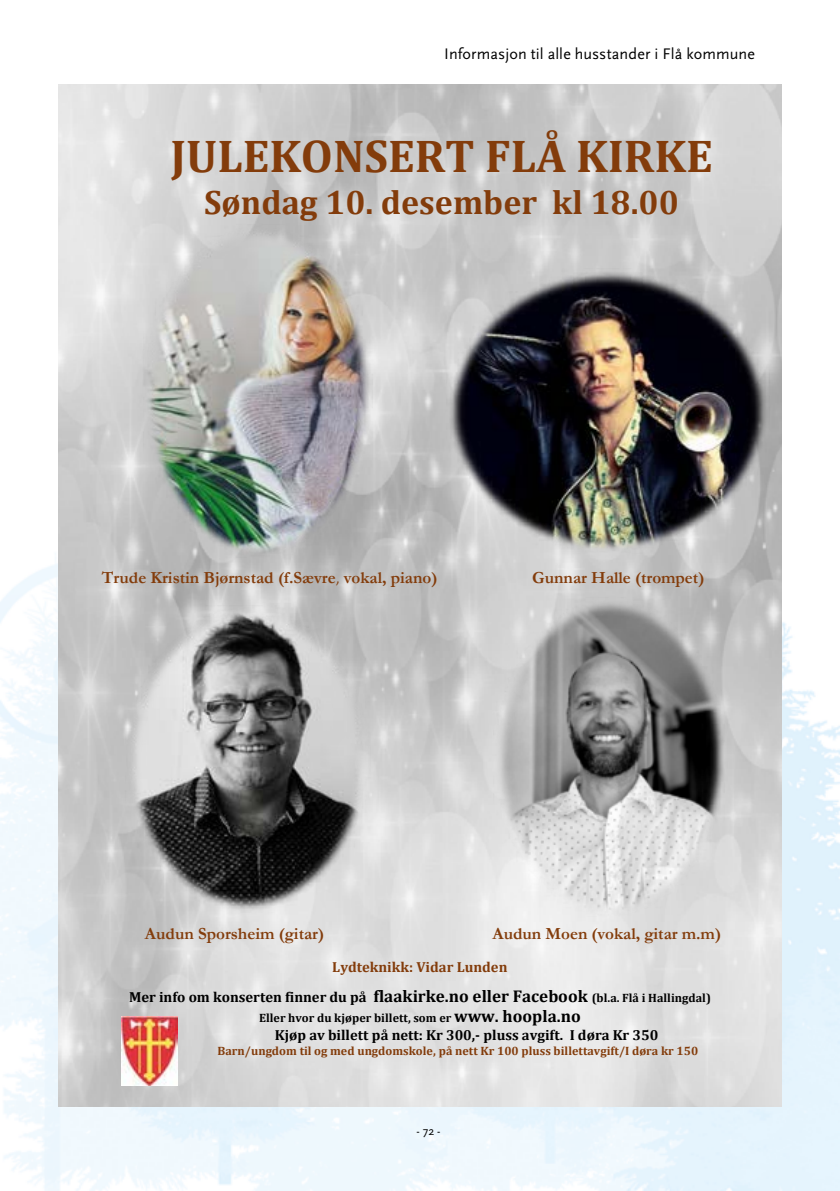
<style>
.page{position:relative;width:840px;height:1191px;background:#fff}
.page>*{position:absolute;margin:0;border:0;box-sizing:border-box;transform-origin:0 0}
.t1{font:700 46.2px "Cambria";color:#833c0b}
.t2{font:700 34px "Cambria";color:#833c0b}
.t3{font:700 17px "Garamond";color:#833c0b}
.t4{font:16px "Scala Sans OT";letter-spacing:.005em;color:#000}
.t5{font:700 14.6px/30.8px "Cambria";color:#000;text-align:center}
.t6{font:700 12px "Cambria";color:#833c0b}
.t7{font:700 12px "Cambria";color:#000}
.t8{font:12px "Scala Sans OT";color:#000}
.s1{font-family:"Calibri";font-weight:300}
.s2{color:#833c0b}
.s3{font-size:17px}
.s4{font-size:12px}
</style>
<div class="page">
<img style="left:0;top:273px;width:839px;height:918px">
<img style="left:58px;top:84px;width:723px;height:1022px">
<img style="left:143px;top:224px;width:229px;height:333px">
<img style="left:493px;top:597px;width:233px;height:319px">
<img style="left:446px;top:269px;width:322px;height:284px">
<img style="left:125px;top:606px;width:245px;height:306px">
<img style="left:121px;top:1016px;width:56px;height:69px">
<p class="t4" style="left:444px;top:45px;width:312px">Informasjon til alle husstander i Flå kommune</p>
<h1 class="t1" style="left:170px;top:123px;width:543px">JULEKONSERT FLÅ KIRKE</h1>
<h2 class="t2" style="left:204px;top:179px;width:476px">Søndag 10. desember kl 18.00</h2>
<p class="t3" style="left:102px;top:565px;width:337px">Trude Kristin Bjørnstad (f.Sævre<span class="s1">,</span> vokal, piano)</p>
<p class="t3" style="left:532px;top:565px;width:173px">Gunnar Halle (trompet)</p>
<p class="t3" style="left:145px;top:922px;width:181px">Audun Sporsheim (gitar)</p>
<p class="t3" style="left:492px;top:922px;width:230px">Audun Moen (vokal, gitar m.m)</p>
<p class="t5" style="left:129px;top:950px;width:583px"><span class="s2">Lydteknikk: Vidar Lunden<br></span>Mer info om konserten finner du på <span class="s3">flaakirke.no eller Facebook</span> <span class="s4">(bl.a. Flå i Hallingdal)</span></p>
<p class="t7" style="left:259px;top:1009px;width:323px">Eller hvor du kjøper billett, som er <span class="s3">www. hoopla.no</span></p>
<p class="t5" style="left:275px;top:1019px;width:385px">Kjøp av billett på nett: Kr 300,- pluss avgift. I døra Kr 350</p>
<p class="t6" style="left:217px;top:1042px;width:482px">Barn/ungdom til og med ungdomskole, på nett Kr 100 pluss billettavgift/I døra kr 150</p>
<p class="t8" style="left:416px;top:1124px;width:26px">- 72 -</p>
</div>
